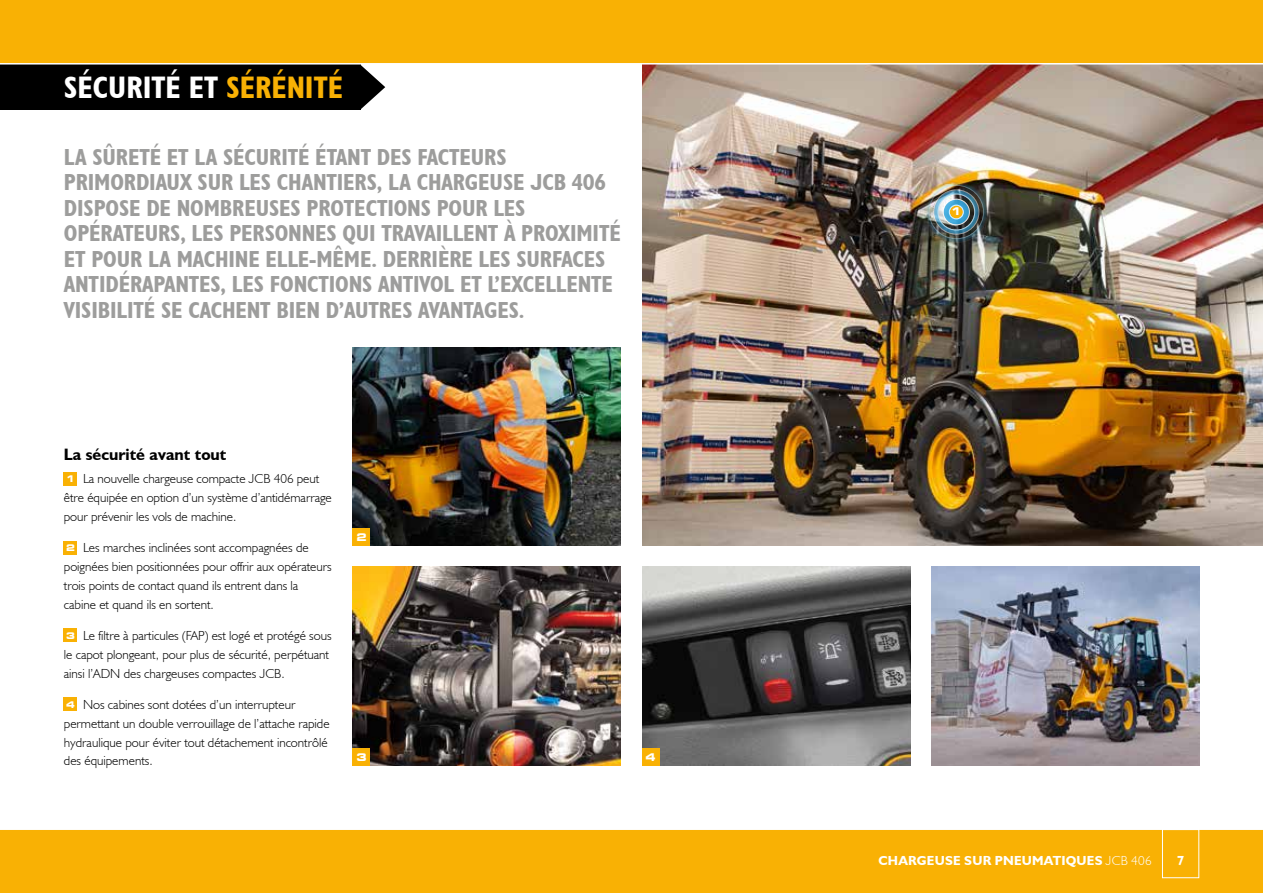
<style>
.page{position:relative;width:1263px;height:893px;background:#fff}
.page>*{position:absolute;margin:0;border:0;box-sizing:border-box;transform-origin:0 0}
.t1{font:700 condensed 31.2px "JCB Euro";color:#fff}
.t2{font:700 condensed 23.25px/25.5px "JCB Euro";letter-spacing:-.005em;color:#9d9d9c}
.t3{font:700 16.5px "JCB Euro";color:#000}
.t4{font:300 13.2px/18.8px "JCB Euro";color:#000}
.t5{font:700 13.2px "JCB Euro";letter-spacing:.02em;color:#fff}
.t6{font:700 expanded 10.5px "Square 721 BT";color:#fff}
.s1{color:#f9b104}
.s2{font-family:"Square 721 BT";font-weight:700;font-stretch:expanded;font-size:9.15px;color:#fff}
.s3{font-weight:300}
</style>
<div class="page">
<svg style="left:360px;top:65px;width:25px;height:45px"></svg>
<div style="left:0;top:53px;width:360px;height:57px;background:#000"></div>
<img style="left:642px;top:65px;width:621px;height:481px">
<img style="left:353px;top:347px;width:268px;height:199px">
<img style="left:353px;top:567px;width:268px;height:198px">
<img style="left:642px;top:567px;width:268px;height:198px">
<img style="left:931px;top:567px;width:268px;height:198px">
<div style="left:64px;top:472px;width:13px;height:13px;background:#f9b104"></div>
<div style="left:64px;top:541px;width:13px;height:13px;background:#f9b104"></div>
<div style="left:64px;top:629px;width:13px;height:13px;background:#f9b104"></div>
<div style="left:64px;top:698px;width:13px;height:13px;background:#f9b104"></div>
<div style="left:642px;top:748px;width:17px;height:17px;background:#f9b104"></div>
<div style="left:353px;top:529px;width:17px;height:17px;background:#f9b104"></div>
<div style="left:353px;top:748px;width:17px;height:17px;background:#f9b104"></div>
<img style="left:924px;top:180px;width:64px;height:64px">
<div style="left:0;top:829px;width:1263px;height:64px;background:#f9b104"></div>
<div style="left:1162px;top:829px;width:37px;height:49px;border:1px solid #fff"></div>
<hr style="left:0;top:828px;width:1263px;height:2px;background:#fff">
<div style="left:0;top:0;width:1263px;height:64px;background:#f9b104"></div>
<hr style="left:0;top:63px;width:1263px;height:2px;background:#fff">
<h1 class="t1" style="left:64px;top:68px;width:281px">SÉCURITÉ ET <span class="s1">SÉRÉNITÉ</span></h1>
<p class="t2" style="left:64px;top:144px;width:558px">LA SÛRETÉ ET LA SÉCURITÉ ÉTANT DES FACTEURS PRIMORDIAUX SUR LES CHANTIERS, LA CHARGEUSE JCB 406<br>DISPOSE DE NOMBREUSES PROTECTIONS POUR LES OPÉRATEURS, LES PERSONNES QUI TRAVAILLENT À PROXIMITÉ ET POUR LA MACHINE ELLE‑MÊME. DERRIÈRE LES SURFACES ANTIDÉRAPANTES, LES FONCTIONS ANTIVOL ET L’EXCELLENTE VISIBILITÉ SE CACHENT BIEN D’AUTRES AVANTAGES.</p>
<p class="t3" style="left:64px;top:444px;width:164px">La sécurité avant tout</p>
<p class="t4" style="left:64px;top:469px;width:269px"><span class="s2">1</span> La nouvelle chargeuse compacte JCB 406 peut être équipée en option d’un système d’antidémarrage pour prévenir les vols de machine.</p>
<p class="t4" style="left:64px;top:538px;width:269px"><span class="s2">2</span> Les marches inclinées sont accompagnées de poignées bien positionnées pour offrir aux opérateurs trois points de contact quand ils entrent dans la cabine et quand ils en sortent.</p>
<p class="t4" style="left:64px;top:626px;width:269px"><span class="s2">3</span> Le filtre à particules (FAP) est logé et protégé sous le capot plongeant, pour plus de sécurité, perpétuant ainsi l’ADN des chargeuses compactes JCB.</p>
<p class="t4" style="left:64px;top:695px;width:267px"><span class="s2">4</span> Nos cabines sont dotées d’un interrupteur permettant un double verrouillage de l’attache rapide hydraulique pour éviter tout détachement incontrôlé des équipements.</p>
<p class="t6" style="left:356px;top:531px;width:12px">2</p>
<p class="t6" style="left:356px;top:751px;width:12px">3</p>
<p class="t6" style="left:645px;top:751px;width:12px">4</p>
<p class="t6" style="left:951px;top:205px;width:12px">1</p>
<p class="t5" style="left:878px;top:852px;width:275px">CHARGEUSE SUR PNEUMATIQUES <span class="s3">JCB 406</span></p>
<p class="t5" style="left:1177px;top:852px;width:9px">7</p>
</div>
